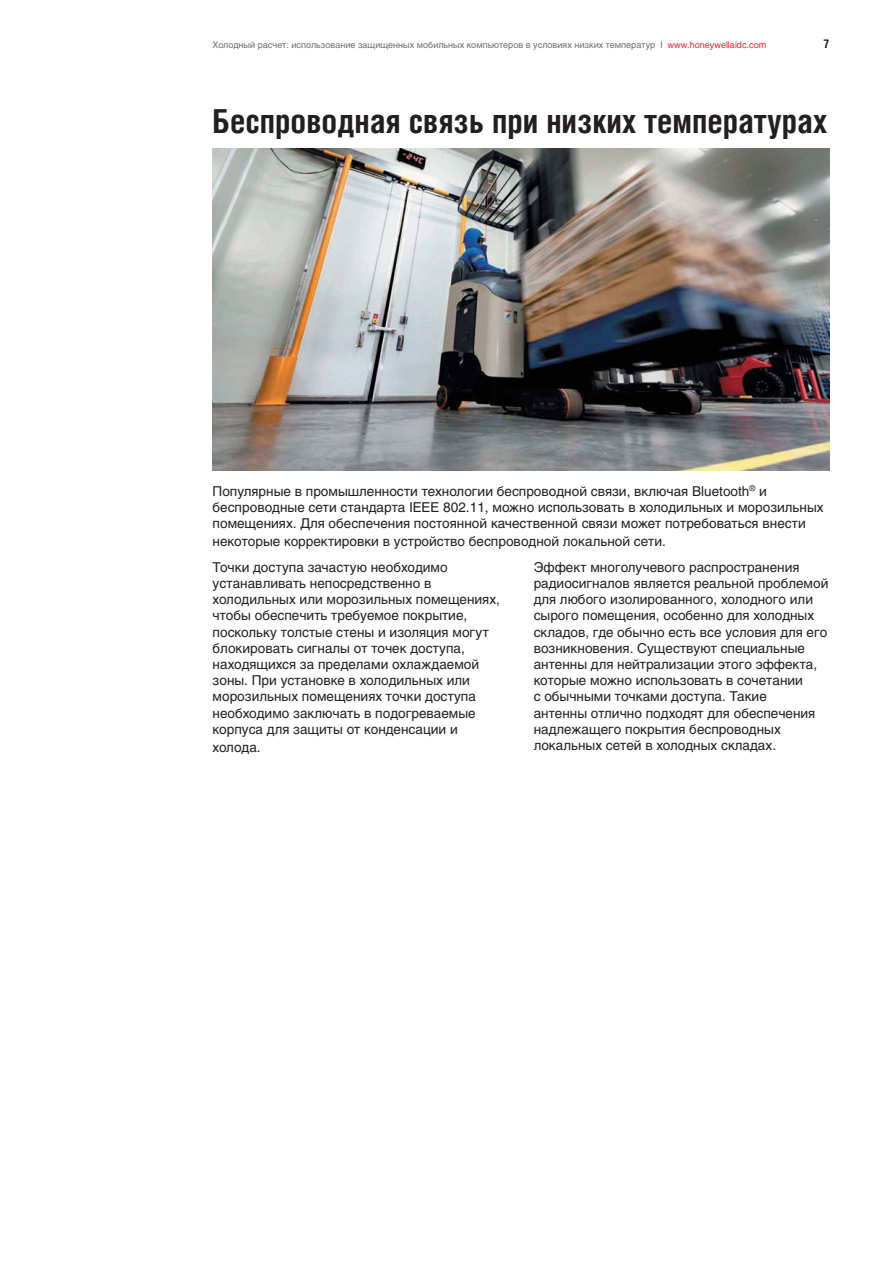
<style>
.page{position:relative;width:893px;height:1263px;background:#fff}
.page>*{position:absolute;margin:0;border:0;box-sizing:border-box;transform-origin:0 0}
.t1{font:700 33px "Helios Cond";color:#231f20}
.t2{font:13.5px/16.2px "Helios";color:#231f20}
.t3{font:700 12px "Helios Cond";color:#231f20}
.t4{font:9px "Helios";color:#6d6e70}
.s1{color:#e02736}
</style>
<div class="page">
<img style="left:213px;top:149px;width:616px;height:322px">
<p class="t4" style="left:213px;top:41px;width:555px">Холодный расчет: использование защищенных мобильных компьютеров в условиях низких температур I <span class="s1">www.honeywellaidc.com</span></p>
<p class="t3" style="left:823px;top:39px;width:7px">7</p>
<h1 class="t1" style="left:213px;top:108px;width:616px">Беспроводная связь при низких температурах</h1>
<p class="t2" style="left:213px;top:484px;width:613px">Популярные в промышленности технологии беспроводной связи, включая Bluetooth<sup>®</sup> и беспроводные сети стандарта IEEE 802.11, можно использовать в холодильных и морозильных помещениях. Для обеспечения постоянной качественной связи может потребоваться внести</p>
<p class="t2" style="left:213px;top:530px;width:455px;line-height:25.8px">некоторые корректировки в устройство беспроводной локальной сети.<br>Точки доступа зачастую необходимо</p>
<p class="t2" style="left:213px;top:576px;width:289px">устанавливать непосредственно в холодильных или морозильных помещениях, чтобы обеспечить требуемое покрытие, поскольку толстые стены и изоляция могут блокировать сигналы от точек доступа, находящихся за пределами охлаждаемой зоны. При установке в холодильных или морозильных помещениях точки доступа необходимо заключать в подогреваемые корпуса для защиты от конденсации и</p>
<p class="t2" style="left:213px;top:740px;width:50px">холода.</p>
<p class="t2" style="left:534px;top:560px;width:296px">Эффект многолучевого распространения радиосигналов является реальной проблемой для любого изолированного, холодного или сырого помещения, особенно для холодных складов, где обычно есть все условия для его возникновения. Существуют специальные антенны для нейтрализации этого эффекта, которые можно использовать в сочетании<br>с обычными точками доступа. Такие<br>антенны отлично подходят для обеспечения надлежащего покрытия беспроводных локальных сетей в холодных складах.</p>
</div>
